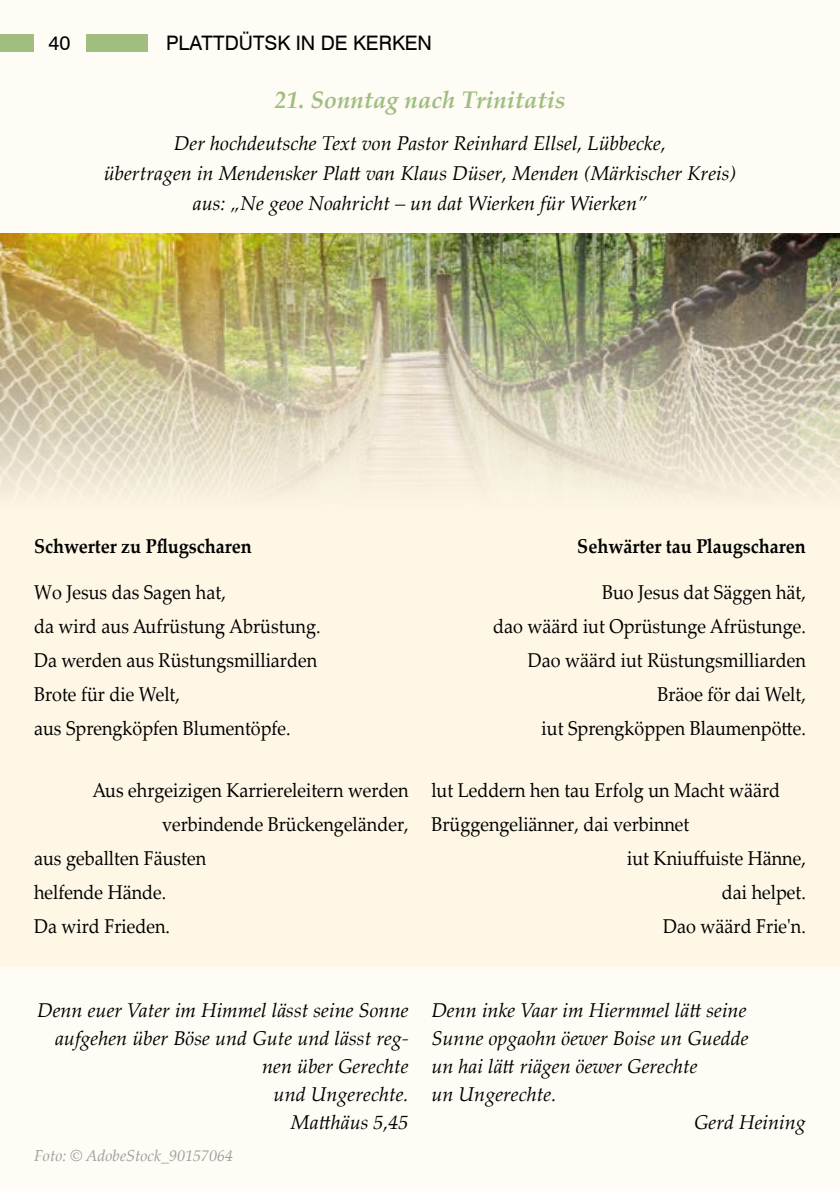
<style>
.page{position:relative;width:840px;height:1191px;background:#fff}
.page>*{position:absolute;margin:0;border:0;box-sizing:border-box;transform-origin:0 0}
.t1{font:italic 700 24px "Palatino Linotype";color:#9fbe80}
.t2{font:20px/34px "Palatino Linotype";color:#000;scale:.9 1}
.t3{font:italic 20px/28px "Palatino Linotype";color:#000;text-align:center}
.t4{font:700 20px "Palatino Linotype";color:#000;scale:.9 1}
.t5{font:20px "Swiss 721 BT";color:#000}
.t6{font:italic 16px "Palatino Linotype";color:#9d9d9c}
</style>
<div class="page">
<div style="left:0;top:0;width:839px;height:1191px;background:#fffcf6"></div>
<div style="left:0;top:307px;width:839px;height:660px;background:#fef7e6"></div>
<img style="left:0;top:234px;width:839px;height:259px">
<div style="left:0;top:34px;width:147px;height:17px;background:#9fbe80"></div>
<div style="left:34px;top:31px;width:51px;height:23px;background:#fffcf6"></div>
<p class="t5" style="left:49px;top:31px;width:23px">40</p>
<p class="t5" style="left:166px;top:31px;width:267px">PLATTDÜTSK IN DE KERKEN</p>
<p class="t1" style="left:274px;top:83px;width:292px">21. Sonntag nach Trinitatis</p>
<p class="t3" style="left:104px;top:127px;width:633px;line-height:30px">Der hochdeutsche Text von Pastor Reinhard Ellsel, Lübbecke,<br>übertragen in Mendensker Platt van Klaus Düser, Menden (Märkischer Kreis) aus: „Ne geoe Noahricht – un dat Wierken für Wierken”</p>
<p class="t4" style="left:34px;top:532px;width:243px">Schwerter zu Pflugscharen</p>
<p class="t2" style="left:34px;top:574px;width:319px">Wo Jesus das Sagen hat,<br>da wird aus Aufrüstung Abrüstung.<br>Da werden aus Rüstungsmilliarden<br>Brote für die Welt,<br>aus Sprengköpfen Blumentöpfe.</p>
<p class="t2" style="left:92px;top:772px;width:352px">Aus ehrgeizigen Karriereleitern werden</p>
<p class="t2" style="left:162px;top:806px;width:275px">verbindende Brückengeländer,</p>
<p class="t2" style="left:34px;top:840px;width:193px">aus geballten Fäusten</p>
<p class="t2" style="left:34px;top:874px;width:148px">helfende Hände.</p>
<p class="t2" style="left:34px;top:908px;width:152px">Da wird Frieden.</p>
<p class="t4" style="left:577px;top:532px;width:255px">Sehwärter tau Plaugscharen</p>
<p class="t2" style="left:492px;top:574px;width:349px;text-align:right">Buo Jesus dat Säggen hät,<br>dao wäärd iut Oprüstunge Afrüstunge.<br>Dao wäärd iut Rüstungsmilliarden<br>Bräoe för dai Welt,<br>iut Sprengköppen Blaumenpötte.</p>
<p class="t2" style="left:431px;top:772px;width:389px">lut Leddern hen tau Erfolg un Macht wäärd</p>
<p class="t2" style="left:431px;top:806px;width:288px">Brüggengeliänner, dai verbinnet</p>
<p class="t2" style="left:626px;top:840px;width:200px">iut Kniuffuiste Hänne,</p>
<p class="t2" style="left:721px;top:874px;width:95px">dai helpet.</p>
<p class="t2" style="left:662px;top:908px;width:160px">Dao wäärd Frie'n.</p>
<p class="t3" style="left:37px;top:995px;width:373px;text-align:right">Denn euer Vater im Himmel lässt seine Sonne aufgehen über Böse und Gute und lässt reg&shy;nen über Gerechte<br>und Ungerechte.<br>Matthäus 5,45</p>
<p class="t3" style="left:431px;top:995px;width:316px">Denn inke Vaar im Hiermmel lätt seine</p>
<p class="t3" style="left:431px;top:1023px;width:318px">Sunne opgaohn öewer Boise un Guedde</p>
<p class="t3" style="left:431px;top:1051px;width:268px">un hai lätt riägen öewer Gerechte</p>
<p class="t3" style="left:431px;top:1079px;width:126px">un Ungerechte.</p>
<p class="t3" style="left:693px;top:1107px;width:113px">Gerd Heining</p>
<p class="t6" style="left:34px;top:1144px;width:201px">Foto: © AdobeStock_90157064</p>
</div>
